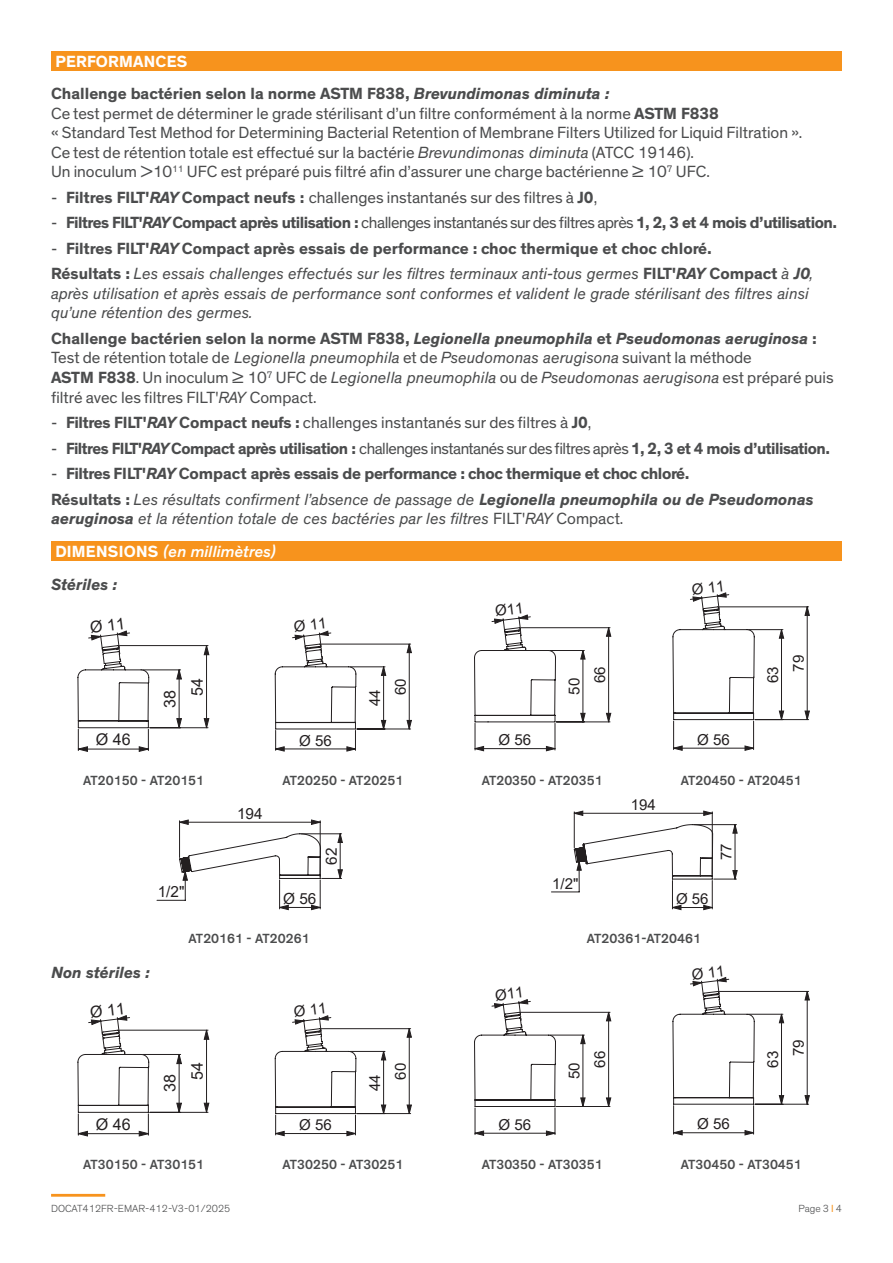
<style>
.page{position:relative;width:893px;height:1263px;background:#fff}
.page>*{position:absolute;margin:0;border:0;box-sizing:border-box;transform-origin:0 0}
.t1{font:16.5px/19.5px "Theinhardt";color:#4b4c4d}
.t2{font:700 16.5px/25.5px "Theinhardt";letter-spacing:-.02em;color:#4b4c4d}
.t3{font:italic 16.5px/19.5px "Theinhardt";color:#4b4c4d}
.t4{font:700 16.5px/25.5px "Theinhardt";color:#4b4c4d}
.t5{font:italic 500 16.5px/32.8px "Theinhardt";color:#fff}
.t6{font:700 16.5px "Theinhardt";letter-spacing:.015em;color:#fff}
.t7{font:italic 700 16.5px "Theinhardt";color:#4b4c4d}
.t8{font:16.05px/27.5px "Arial";color:#231f20}
.t9{font:15.3px "Arial";color:#231f20}
.t10{font:15.15px/25.7px "Arial";color:#231f20}
.t11{font:15px "Arial";color:#231f20}
.t12{font:500 13.5px "Theinhardt";color:#4b4c4d}
.t13{font:300 10.5px "Theinhardt";color:#4b4c4d}
.s1{font-weight:700}
.s2{font-weight:700;font-style:italic}
.s3{font-style:italic}
.s4{font-weight:400}
.s5{font-weight:400;font-style:italic}
.s6{font-style:normal}
.s7{font-weight:700;font-style:normal}
.s8{font-weight:700;color:#4b4c4d}
.s9{font-weight:400;color:#f7931d}
</style>
<div class="page">
<hr style="left:51px;top:1194px;width:54px;height:3px;background:#f7931d">
<div style="left:51px;top:51px;width:791px;height:20px;background:#f7931d"></div>
<div style="left:51px;top:541px;width:791px;height:20px;background:#f7931d"></div>
<hr style="left:143px;top:670px;width:38px;height:1px;background:#231f20">
<hr style="left:119px;top:645px;width:89px;height:1px;background:#231f20">
<hr style="left:150px;top:727px;width:58px;height:1px;background:#231f20">
<svg style="left:176px;top:645px;width:33px;height:83px"></svg>
<hr style="left:179px;top:821px;width:1px;height:36px;background:#231f20">
<hr style="left:320px;top:821px;width:1px;height:56px;background:#231f20">
<svg style="left:179px;top:820px;width:141px;height:5px"></svg>
<svg style="left:157px;top:833px;width:186px;height:77px"></svg>
<hr style="left:574px;top:812px;width:1px;height:36px;background:#231f20">
<hr style="left:712px;top:812px;width:1px;height:62px;background:#231f20">
<svg style="left:574px;top:811px;width:139px;height:5px"></svg>
<svg style="left:551px;top:824px;width:186px;height:86px"></svg>
<hr style="left:143px;top:1054px;width:38px;height:1px;background:#231f20">
<hr style="left:119px;top:1030px;width:89px;height:1px;background:#231f20">
<hr style="left:150px;top:1112px;width:58px;height:1px;background:#231f20">
<svg style="left:176px;top:1030px;width:33px;height:83px"></svg>
<svg style="left:77px;top:630px;width:73px;height:122px"></svg>
<svg style="left:77px;top:1015px;width:73px;height:121px"></svg>
<svg style="left:274px;top:630px;width:138px;height:121px"></svg>
<svg style="left:274px;top:1015px;width:138px;height:121px"></svg>
<svg style="left:474px;top:614px;width:137px;height:137px"></svg>
<svg style="left:474px;top:999px;width:137px;height:137px"></svg>
<svg style="left:672px;top:592px;width:138px;height:159px"></svg>
<svg style="left:672px;top:977px;width:138px;height:158px"></svg>
<p class="t6" style="left:55px;top:52px;width:134px">PERFORMANCES</p>
<p class="t1" style="left:51px;top:85px;width:753px"><span class="s1">Challenge bactérien selon la norme ASTM F838,</span> <span class="s2">Brevundimonas diminuta :<br></span>Ce test permet de déterminer le grade stérilisant d’un filtre conformément à la norme <span class="s1">ASTM F838<br></span>« Standard Test Method for Determining Bacterial Retention of Membrane Filters Utilized for Liquid Filtration ».<br>Ce test de rétention totale est effectué sur la bactérie <span class="s3">Brevundimonas diminuta</span> (ATCC 19146).<br>Un inoculum &gt;10<sup>11</sup> UFC est préparé puis filtré afin d’assurer une charge bactérienne ≥ 10<sup>7</sup> UFC.</p>
<p class="t1" style="left:51px;top:188px;width:548px">- <span class="s1">Filtres FILT'</span><span class="s2">RAY</span> <span class="s1">Compact neufs :</span> challenges instantanés sur des filtres à <span class="s1">J0</span>,</p>
<p class="t2" style="left:51px;top:210px;width:788px"><span class="s4">-</span> Filtres FILT'<span class="s3">RAY</span>Compact après utilisation : <span class="s4">challenges instantanés sur des filtres après</span> 1, 2, 3 et 4 mois d’utilisation.</p>
<p class="t4" style="left:51px;top:235px;width:764px"><span class="s4">-</span> Filtres FILT'<span class="s3">RAY</span> Compact après essais de performance : choc thermique et choc chloré.<br>Résultats : <span class="s5">Les essais challenges effectués sur les filtres terminaux anti-tous germes</span> FILT'<span class="s3">RAY</span> Compact <span class="s5">à</span> <span class="s3">J0</span><span class="s5">,</span></p>
<p class="t3" style="left:51px;top:285px;width:759px">après utilisation et après essais de performance sont conformes et valident le grade stérilisant des filtres ainsi qu’une rétention des germes.</p>
<p class="t1" style="left:51px;top:329px;width:784px"><span class="s1">Challenge bactérien selon la norme ASTM F838,</span> <span class="s2">Legionella pneumophila</span> <span class="s1">et</span> <span class="s2">Pseudomonas aeruginosa</span> <span class="s1">:<br></span>Test de rétention totale de <span class="s3">Legionella pneumophila</span> et de <span class="s3">Pseudomonas aerugisona</span> suivant la méthode<br><span class="s1">ASTM F838</span>. Un inoculum ≥ 10<sup>7</sup> UFC de <span class="s3">Legionella pneumophila</span> ou de <span class="s3">Pseudomonas aerugisona</span> est préparé puis filtré avec les filtres FILT'<span class="s3">RAY</span> Compact.</p>
<p class="t1" style="left:51px;top:413px;width:542px">- <span class="s1">Filtres FILT'</span><span class="s2">RAY</span> <span class="s1">Compact neufs :</span> challenges instantanés sur des filtres à <span class="s1">J0</span>,</p>
<p class="t2" style="left:51px;top:435px;width:781px"><span class="s4">-</span> Filtres FILT'<span class="s3">RAY</span>Compact après utilisation : <span class="s4">challenges instantanés sur des filtres après</span> 1, 2, 3 et 4 mois d’utilisation.</p>
<p class="t2" style="left:51px;top:460px;width:764px"><span class="s4">-</span> Filtres FILT'<span class="s3">RAY</span> Compact après essais de performance : choc thermique et choc chloré.<br>Résultats : <span class="s5">Les résultats confirment l’absence de passage de</span> <span class="s3">Legionella pneumophila ou de Pseudomonas</span></p>
<p class="t3" style="left:51px;top:510px;width:574px"><span class="s1">aeruginosa</span> et la rétention totale de ces bactéries par les filtres <span class="s6">FILT'</span>RAY <span class="s6">Compact.</span></p>
<p class="t5" style="left:51px;top:535px;width:227px"><span class="s7">DIMENSIONS</span> (en millimètres)<br><span class="s8">Stériles :</span></p>
<p class="t8" style="left:96px;top:726px;width:36px">ÿ 46</p>
<p class="t8" style="left:156px;top:696px;width:19px;text-indent:-12px;rotate:-90deg">38<br>54</p>
<p class="t10" style="left:299px;top:727px;width:34px">ÿ 56</p>
<p class="t10" style="left:362px;top:695px;width:18px;text-indent:-11px;rotate:-90deg">44<br>60</p>
<p class="t10" style="left:499px;top:727px;width:34px">ÿ 56</p>
<p class="t10" style="left:561px;top:683px;width:18px;text-indent:-11px;rotate:-90deg">50<br>66</p>
<p class="t10" style="left:697px;top:727px;width:34px">ÿ 56</p>
<p class="t10" style="left:760px;top:672px;width:18px;text-indent:-11px;rotate:-90deg">63<br>79</p>
<p class="t12" style="left:83px;top:773px;width:122px">AT20150 - AT20151</p>
<p class="t12" style="left:282px;top:773px;width:122px">AT20250 - AT20251</p>
<p class="t12" style="left:482px;top:773px;width:122px">AT20350 - AT20351</p>
<p class="t12" style="left:681px;top:773px;width:122px">AT20450 - AT20451</p>
<p class="t9" style="left:237px;top:804px;width:27px">194</p>
<p class="t11" style="left:631px;top:796px;width:27px">194</p>
<p class="t9" style="left:158px;top:882px;width:28px">1/2"</p>
<p class="t9" style="left:322px;top:865px;width:19px;rotate:-90deg">62</p>
<p class="t9" style="left:283px;top:890px;width:35px">ÿ 56</p>
<p class="t11" style="left:552px;top:874px;width:28px">1/2"</p>
<p class="t11" style="left:676px;top:890px;width:34px">ÿ 56</p>
<p class="t7" style="left:51px;top:966px;width:100px">Non stériles :</p>
<p class="t12" style="left:189px;top:931px;width:122px">AT20161 - AT20261</p>
<p class="t12" style="left:587px;top:931px;width:116px">AT20361-AT20461</p>
<p class="t11" style="left:718px;top:860px;width:18px;rotate:-90deg">77</p>
<p class="t8" style="left:96px;top:1111px;width:36px">ÿ 46</p>
<p class="t8" style="left:156px;top:1080px;width:19px;text-indent:-12px;rotate:-90deg">38<br>54</p>
<p class="t10" style="left:299px;top:1112px;width:34px">ÿ 56</p>
<p class="t10" style="left:362px;top:1079px;width:18px;text-indent:-11px;rotate:-90deg">44<br>60</p>
<p class="t10" style="left:499px;top:1112px;width:34px">ÿ 56</p>
<p class="t10" style="left:561px;top:1068px;width:18px;text-indent:-11px;rotate:-90deg">50<br>66</p>
<p class="t10" style="left:697px;top:1111px;width:34px">ÿ 56</p>
<p class="t10" style="left:760px;top:1056px;width:18px;text-indent:-11px;rotate:-90deg">63<br>79</p>
<p class="t12" style="left:83px;top:1157px;width:122px">AT30150 - AT30151</p>
<p class="t12" style="left:282px;top:1157px;width:122px">AT30250 - AT30251</p>
<p class="t12" style="left:482px;top:1157px;width:122px">AT30350 - AT30351</p>
<p class="t12" style="left:681px;top:1157px;width:122px">AT30450 - AT30451</p>
<p class="t13" style="left:51px;top:1204px;width:181px">DOCAT412FR-EMAR-412-V3-01/2025</p>
<p class="t13" style="left:798px;top:1204px;width:45px">Page 3 <span class="s9">I</span> 4</p>
</div>
